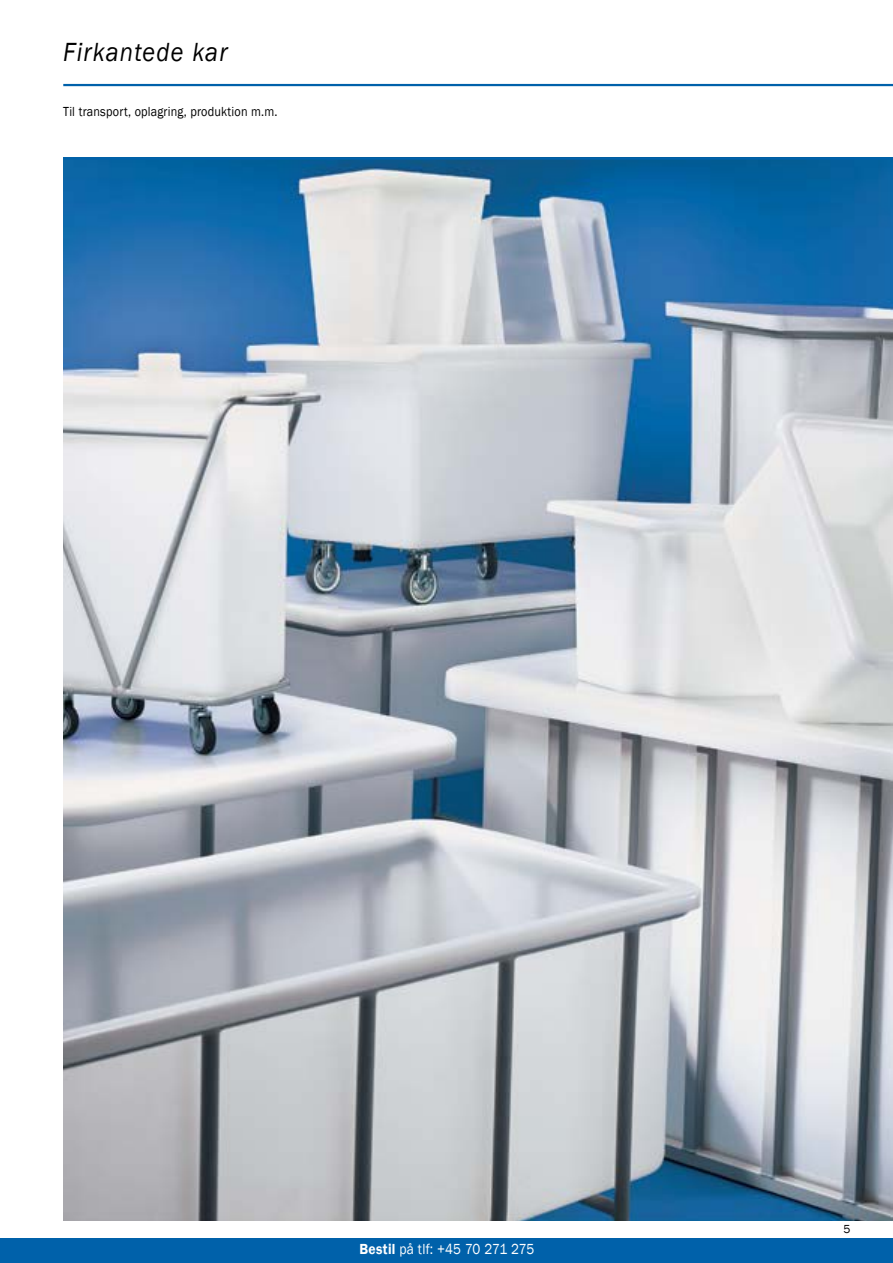
<style>
.page{position:relative;width:893px;height:1263px;background:#fff}
.page>*{position:absolute;margin:0;border:0;box-sizing:border-box;transform-origin:0 0}
.t1{font:italic 27px "Franklin Gothic";letter-spacing:.05em;color:#000;scale:.9 1}
.t2{font:15px "Franklin Gothic";letter-spacing:-.015em;color:#fff;scale:.9 1}
.t3{font:13.5px "Franklin Gothic";letter-spacing:.015em;color:#000;scale:.9 1}
.t4{font:12px "Franklin Gothic";color:#000}
.s1{font-weight:600}
</style>
<div class="page">
<div style="left:0;top:1238px;width:893px;height:25px;background:#0061aa"></div>
<img style="left:64px;top:160px;width:829px;height:1060px">
<hr style="left:63px;top:84px;width:830px;height:2px;background:#0061aa">
<hr style="left:63px;top:157px;width:830px;height:3px;background:#0061aa">
<h1 class="t1" style="left:63px;top:36px;width:184px">Firkantede kar</h1>
<p class="t3" style="left:63px;top:103px;width:240px">Til transport, oplagring, produktion m.m.</p>
<p class="t2" style="left:360px;top:1239px;width:196px"><span class="s1">Bestil</span> på tlf: +45 70 271 275</p>
<p class="t4" style="left:843px;top:1222px;width:9px">5</p>
</div>
